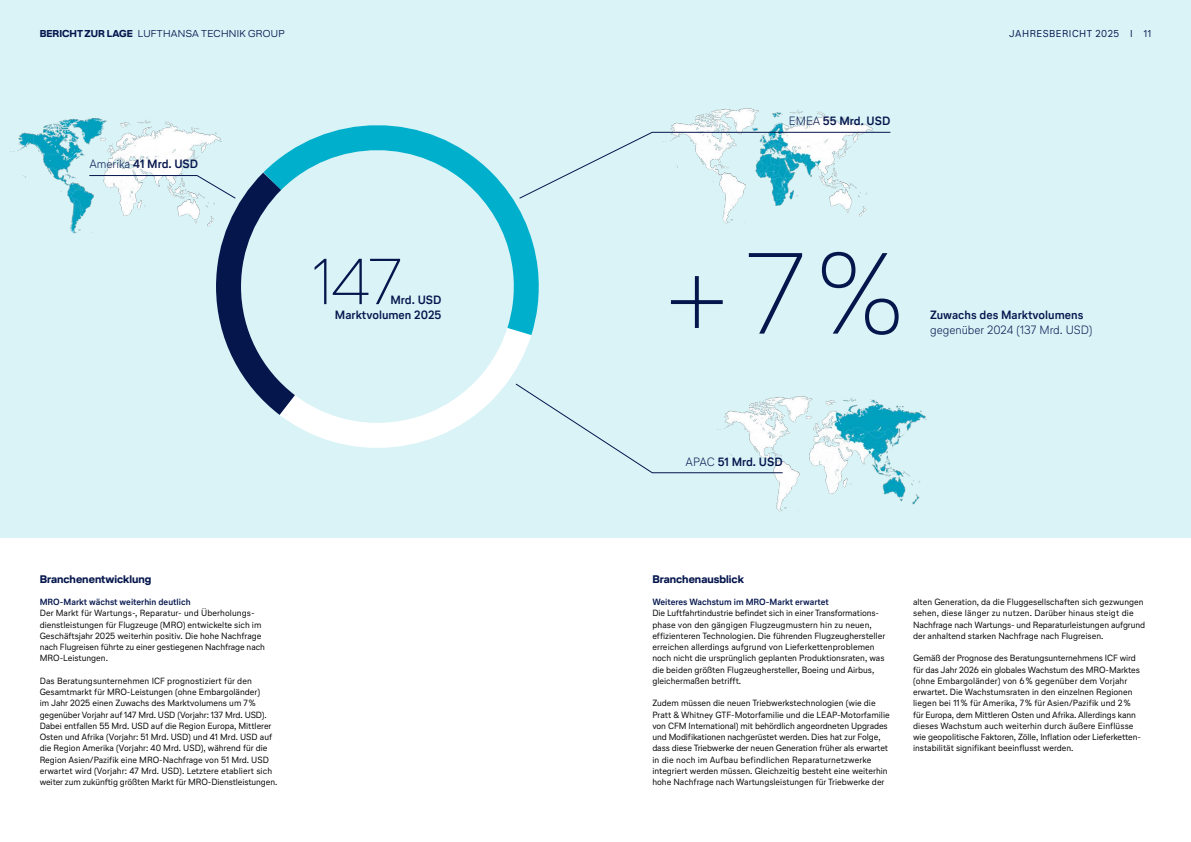
<style>
.page{position:relative;width:1191px;height:842px;background:#fff}
.page>*{position:absolute;margin:0;border:0;box-sizing:border-box;transform-origin:0 0}
.t1{font:100 115px "Lufthansa Head";color:#05164d}
.t2{font:100 64.8px "Lufthansa Head";color:#05164d}
.t3{font:700 12px "Lufthansa Text";color:#05164d}
.t4{font:300 12px/14.4px "Lufthansa Text";color:#05164d}
.LH_Head_bold_über_Subhead{font:700 11px "Lufthansa Head";color:#05164d}
.Copy_9_11_25{font:700 11px "Lufthansa Head";color:#05164d}
.t5{font:300 10px "Lufthansa Head";letter-spacing:.03em;color:#05164d}
.t6{font:10px "Lufthansa Text";letter-spacing:.05em;color:#05164d}
.Copy_9_11_25-2{font:9px/11.2px "Lufthansa Text";color:#000}
.Subheadline_9_11_25_ohne_Abstand_danach{font:700 9px "Lufthansa Text";color:#05164d}
.s1{font-weight:700}
.s2{font-weight:300}
</style>
<div class="page">
<div style="left:0;top:0;width:1191px;height:537px;background:#d9f3f7"></div>
<svg style="left:322px;top:363px;width:197px;height:85px"></svg>
<img style="left:652px;top:108px;width:239px;height:116px">
<img style="left:680px;top:396px;width:247px;height:116px">
<img style="left:10px;top:118px;width:212px;height:116px">
<svg style="left:554px;top:132px;width:337px;height:67px"></svg>
<svg style="left:515px;top:383px;width:268px;height:90px"></svg>
<svg style="left:298px;top:125px;width:256px;height:238px"></svg>
<svg style="left:89px;top:146px;width:233px;height:292px"></svg>
<p class="t5" style="left:40px;top:27px;width:246px"><span class="s1">BERICHT ZUR LAGE</span> LUFTHANSA TECHNIK GROUP</p>
<p class="t6" style="left:1009px;top:27px;width:143px">JAHRESBERICHT 2025 I 11</p>
<p class="t3" style="left:89px;top:156px;width:110px"><span class="s2">Amerika</span> 41 Mrd. USD</p>
<p class="t2" style="left:313px;top:238px;width:89px">147</p>
<p class="t3" style="left:335px;top:306px;width:108px">Marktvolumen 2025</p>
<p class="t3" style="left:390px;top:292px;width:52px">Mrd. USD</p>
<p class="LH_Head_bold_über_Subhead" style="left:40px;top:571px;width:113px">Branchenentwicklung</p>
<p class="Subheadline_9_11_25_ohne_Abstand_danach" style="left:40px;top:596px;width:152px">MRO-Markt wächst weiterhin deutlich</p>
<p class="Copy_9_11_25-2" style="left:40px;top:607px;width:227px">Der Markt für Wartungs-, Reparatur- und Überholungs&shy;dienstleistungen für Flugzeuge (MRO) entwickelte sich im Geschäftsjahr 2025 weiterhin positiv. Die hohe Nachfrage nach Flugreisen führte zu einer gestiegenen Nachfrage nach MRO-Leistungen.</p>
<p class="Copy_9_11_25-2" style="left:40px;top:675px;width:239px">Das Beratungsunternehmen ICF prognostiziert für den Gesamtmarkt für MRO-Leistungen (ohne Embargoländer)<br>im Jahr 2025 einen Zuwachs des Marktvolumens um 7% gegenüber Vorjahr auf 147 Mrd. USD (Vorjahr: 137 Mrd. USD).<br>Dabei entfallen 55 Mrd. USD auf die Region Europa, Mittlerer Osten und Afrika (Vorjahr: 51 Mrd. USD) und 41 Mrd. USD auf die Region Amerika (Vorjahr: 40 Mrd. USD), während für die Region Asien/Pazifik eine MRO-Nachfrage von 51 Mrd. USD erwartet wird (Vorjahr: 47 Mrd. USD). Letztere etabliert sich weiter zum zukünftig größten Markt für MRO-Dienstleistungen.</p>
<p class="t3" style="left:789px;top:113px;width:103px"><span class="s2">EMEA</span> 55 Mrd. USD</p>
<p class="t1" style="left:660px;top:216px;width:243px">+7%</p>
<p class="t4" style="left:930px;top:307px;width:164px"><span class="s1">Zuwachs des Marktvolumens </span>gegenüber 2024 (137 Mrd. USD)</p>
<p class="t3" style="left:685px;top:454px;width:99px"><span class="s2">APAC</span> 51 Mrd. USD</p>
<p class="Copy_9_11_25" style="left:652px;top:571px;width:93px">Branchenausblick</p>
<p class="Subheadline_9_11_25_ohne_Abstand_danach" style="left:652px;top:596px;width:178px">Weiteres Wachstum im MRO-Markt erwartet</p>
<p class="Copy_9_11_25-2" style="left:652px;top:607px;width:234px">Die Luftfahrtindustrie befindet sich in einer Transformations&shy;phase von den gängigen Flugzeugmustern hin zu neuen, effizienteren Technologien. Die führenden Flugzeughersteller erreichen allerdings aufgrund von Lieferkettenproblemen noch nicht die ursprünglich geplanten Produktionsraten, was die beiden größten Flugzeughersteller, Boeing und Airbus, gleichermaßen betrifft.</p>
<p class="Copy_9_11_25-2" style="left:652px;top:697px;width:239px">Zudem müssen die neuen Triebwerkstechnologien (wie die Pratt &amp; Whitney GTF-Motorfamilie und die LEAP-Motorfamilie von CFM International) mit behördlich angeordneten Upgrades und Modifikationen nachgerüstet werden. Dies hat zur Folge, dass diese Triebwerke der neuen Generation früher als erwartet in die noch im Aufbau befindlichen Reparaturnetzwerke integriert werden müssen. Gleichzeitig besteht eine weiterhin hohe Nachfrage nach Wartungsleistungen für Triebwerke der</p>
<p class="Copy_9_11_25-2" style="left:913px;top:596px;width:234px">alten Generation, da die Fluggesellschaften sich gezwungen sehen, diese länger zu nutzen. Darüber hinaus steigt die Nachfrage nach Wartungs- und Reparaturleistungen aufgrund der anhaltend starken Nachfrage nach Flugreisen.</p>
<p class="Copy_9_11_25-2" style="left:913px;top:652px;width:229px">Gemäß der Prognose des Beratungsunternehmens ICF wird für das Jahr 2026 ein globales Wachstum des MRO-Marktes (ohne Embargoländer) von 6 % gegenüber dem Vorjahr erwartet. Die Wachstumsraten in den einzelnen Regionen liegen bei 11% für Amerika, 7% für Asien/Pazifik und 2% für Europa, dem Mittleren Osten und Afrika. Allerdings kann dieses Wachstum auch weiterhin durch äußere Einflüsse wie geopolitische Faktoren, Zölle, Inflation oder Lieferketten&shy;instabilität signifikant beeinflusst werden.</p>
</div>
